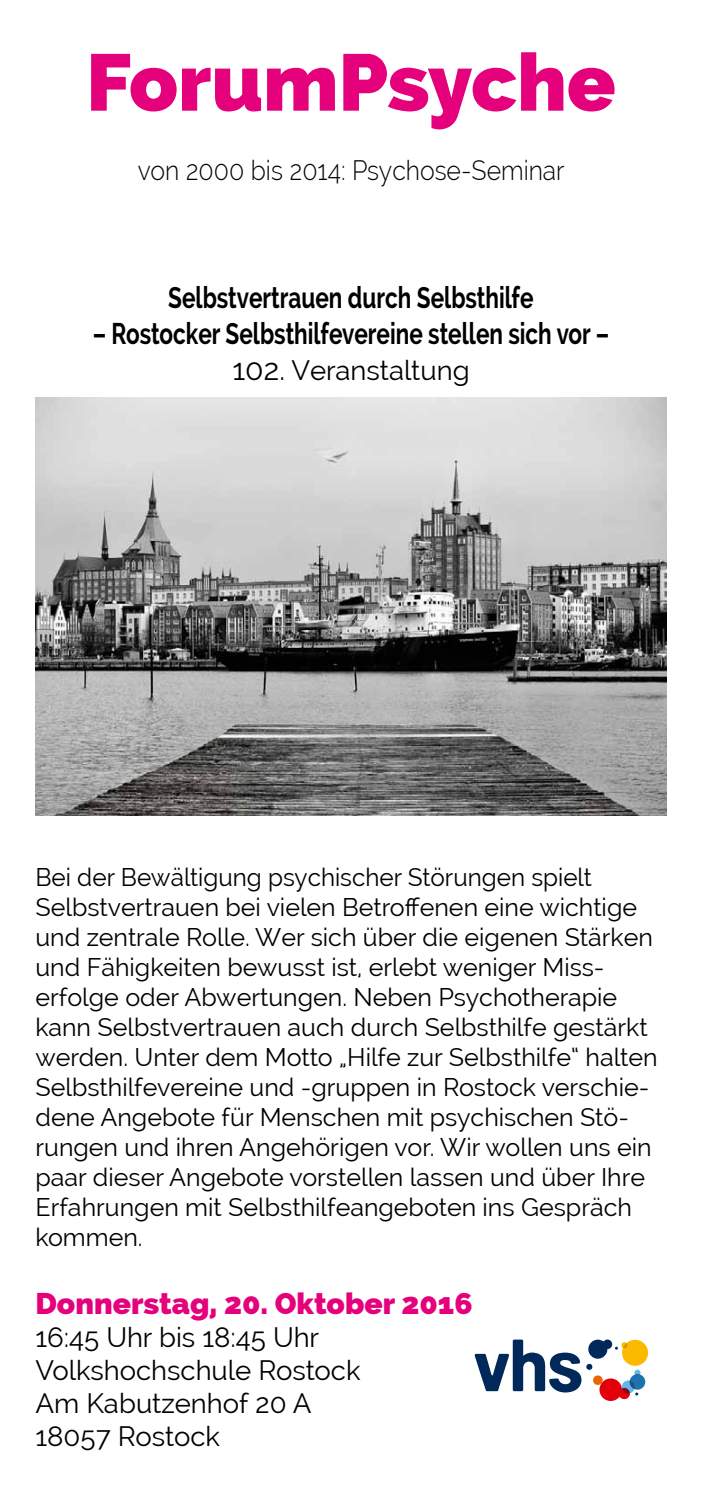
<style>
.page{position:relative;width:702px;height:1489px;background:#fff}
.page>*{position:absolute;margin:0;border:0;box-sizing:border-box;transform-origin:0 0}
.t1{font:800 80px "Raleway";color:#e5007c}
.t2{font:700 30px "Raleway";color:#000;scale:.75 1}
.t3{font:800 30px "Raleway";color:#e5007c}
.t4{font:27.5px/33px "Raleway";color:#000}
.t5{font:300 27.5px "Raleway";color:#000;scale:.9 1}
.t6{font:25px/30px "Raleway";color:#000}
.s1{font-size:30px}
</style>
<div class="page">
<svg style="left:474px;top:1339px;width:107px;height:53px"></svg>
<svg style="left:588px;top:1339px;width:60px;height:61px"></svg>
<img style="left:35px;top:397px;width:631px;height:418px">
<h1 class="t1" style="left:86px;top:36px;width:531px">ForumPsyche</h1>
<p class="t5" style="left:138px;top:154px;width:476px">von 2000 bis 2014: Psychose-Seminar</p>
<p class="t2" style="left:168px;top:280px;width:488px">Selbstvertrauen durch Selbsthilfe</p>
<p class="t2" style="left:93px;top:316px;width:690px">– Rostocker Selbsthilfevereine stellen sich vor –</p>
<p class="t4" style="left:232px;top:353px;width:239px"><span class="s1">102.</span> Veranstaltung</p>
<p class="t6" style="left:35px;top:862px;width:623px">Bei der Bewältigung psychischer Störungen spielt Selbstvertrauen bei vielen Betroffenen eine wichtige und zentrale Rolle. Wer sich über die eigenen Stärken und Fähigkeiten bewusst ist, erlebt weniger Miss&shy;erfolge oder Abwertungen. Neben Psychotherapie kann Selbstvertrauen auch durch Selbsthilfe gestärkt werden. Unter dem Motto „Hilfe zur Selbsthilfe“ halten Selbsthilfevereine und -gruppen in Rostock verschie&shy;dene Angebote für Menschen mit psychischen Stö&shy;rungen und ihren Angehörigen vor. Wir wollen uns ein paar dieser Angebote vorstellen lassen und über Ihre Erfahrungen mit Selbsthilfeangeboten ins Gespräch kommen.</p>
<p class="t3" style="left:35px;top:1285px;width:438px">Donnerstag, 20. Oktober 2016</p>
<p class="t4" style="left:35px;top:1320px;width:326px">16:45 Uhr bis 18:45 Uhr<br>Volkshochschule Rostock<br>Am Kabutzenhof 20 A<br>18057 Rostock</p>
</div>
